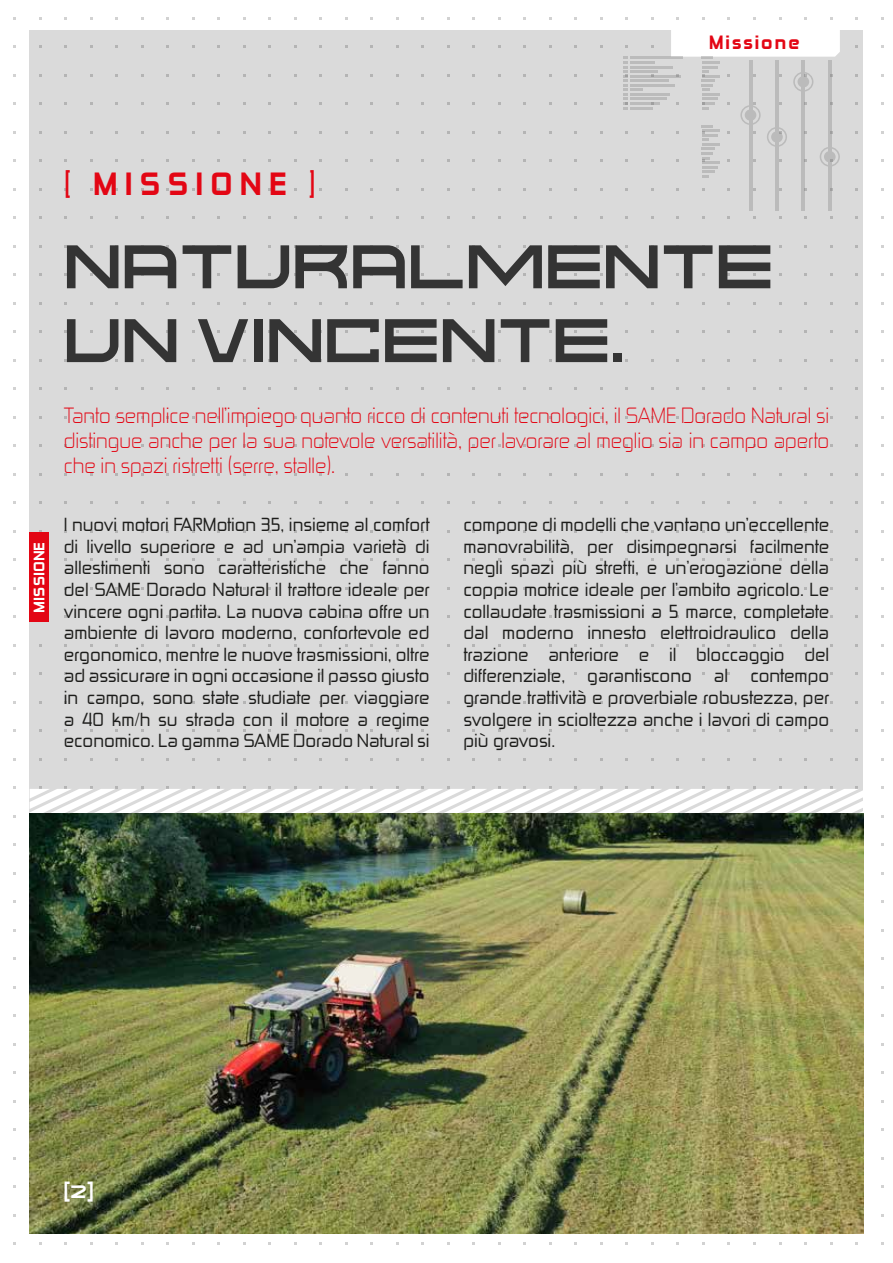
<style>
.page{position:relative;width:893px;height:1263px;background:#fff}
.page>*{position:absolute;margin:0;border:0;box-sizing:border-box;transform-origin:0 0}
.t1{font:61.5px/73.8px "Kusanagi";color:#343434}
.t2{font:30.6px "Zekton Hv";letter-spacing:.2em;color:#e30614;scale:1.06 1}
.t3{font:21px/25.2px "Zekton Lt";color:#e30614;text-align:justify;scale:.95 1}
.t4{font:18.3px "Zekton Hv";letter-spacing:.075em;color:#e30614;scale:1.06 1}
.t5{font:18px/21.6px "Zekton Rg Regular 3";color:#1d1d1b;text-align:justify}
.t6{font:18px "Kusanagi";color:#fff}
.t7{font:14.55px "Zekton Hv";color:#fff;scale:1.06 1}
</style>
<div class="page">
<div style="left:30px;top:30px;width:833px;height:1203px;background:#dadada"></div>
<div style="left:30px;top:533px;width:19px;height:89px;background:#e30614"></div>
<svg style="left:793px;top:786px;width:70px;height:27px"></svg>
<svg style="left:618px;top:786px;width:21px;height:27px"></svg>
<svg style="left:728px;top:786px;width:65px;height:27px"></svg>
<svg style="left:575px;top:786px;width:43px;height:27px"></svg>
<svg style="left:159px;top:786px;width:58px;height:27px"></svg>
<svg style="left:217px;top:786px;width:51px;height:27px"></svg>
<svg style="left:116px;top:786px;width:43px;height:27px"></svg>
<svg style="left:30px;top:786px;width:86px;height:27px"></svg>
<svg style="left:465px;top:786px;width:21px;height:27px"></svg>
<svg style="left:486px;top:786px;width:89px;height:27px"></svg>
<svg style="left:268px;top:786px;width:65px;height:27px"></svg>
<svg style="left:422px;top:786px;width:43px;height:27px"></svg>
<svg style="left:333px;top:786px;width:89px;height:27px"></svg>
<svg style="left:639px;top:786px;width:89px;height:27px"></svg>
<img style="left:30px;top:813px;width:833px;height:421px">
<hr style="left:630px;top:57px;width:53px;height:2px;background:#676767">
<hr style="left:630px;top:61px;width:25px;height:3px;background:#676767">
<hr style="left:630px;top:66px;width:42px;height:2px;background:#676767">
<hr style="left:630px;top:70px;width:28px;height:3px;background:#676767">
<hr style="left:630px;top:75px;width:51px;height:2px;background:#676767">
<hr style="left:630px;top:79px;width:39px;height:3px;background:#676767">
<hr style="left:630px;top:84px;width:44px;height:3px;background:#676767">
<hr style="left:630px;top:93px;width:39px;height:3px;background:#676767">
<hr style="left:630px;top:98px;width:37px;height:2px;background:#676767">
<hr style="left:630px;top:102px;width:29px;height:3px;background:#676767">
<hr style="left:630px;top:107px;width:22px;height:2px;background:#676767">
<svg style="left:671px;top:30px;width:169px;height:29px"></svg>
<hr style="left:702px;top:61px;width:18px;height:3px;background:#676767">
<svg style="left:702px;top:66px;width:18px;height:25px"></svg>
<hr style="left:702px;top:93px;width:18px;height:3px;background:#676767">
<svg style="left:702px;top:98px;width:15px;height:11px"></svg>
<svg style="left:623px;top:57px;width:19px;height:52px"></svg>
<hr style="left:702px;top:129px;width:18px;height:3px;background:#676767">
<hr style="left:702px;top:134px;width:15px;height:3px;background:#676767">
<svg style="left:702px;top:125px;width:11px;height:16px"></svg>
<hr style="left:702px;top:143px;width:18px;height:3px;background:#676767">
<hr style="left:702px;top:161px;width:18px;height:3px;background:#676767">
<svg style="left:702px;top:148px;width:15px;height:30px"></svg>
<hr style="left:749px;top:60px;width:3px;height:151px;background:#676767">
<hr style="left:775px;top:60px;width:4px;height:151px;background:#bbb">
<hr style="left:802px;top:60px;width:3px;height:151px;background:#676767">
<hr style="left:828px;top:60px;width:3px;height:151px;background:#676767">
<svg style="left:740px;top:102px;width:21px;height:23px"></svg>
<div style="left:745px;top:109px;width:11px;height:12px;background:#bbb;border-radius:50%"></div>
<svg style="left:767px;top:127px;width:20px;height:20px"></svg>
<svg style="left:771px;top:131px;width:12px;height:12px"></svg>
<svg style="left:793px;top:72px;width:20px;height:20px"></svg>
<div style="left:797px;top:76px;width:12px;height:11px;background:#bbb;border-radius:50%"></div>
<svg style="left:820px;top:147px;width:20px;height:20px"></svg>
<svg style="left:824px;top:151px;width:12px;height:11px"></svg>
<p class="t4" style="left:709px;top:31px;width:88px">Missione</p>
<p class="t7" style="left:30px;top:612px;width:68px;rotate:-90deg">MISSIONE</p>
<h2 class="t2" style="left:64px;top:165px;width:239px">[ MISSIONE ]</h2>
<h1 class="t1" style="left:64px;top:224px;width:711px">NATURALMENTE<br>UN VINCENTE.</h1>
<p class="t3" style="left:64px;top:402px;width:807px">Tanto semplice nell’impiego quanto ricco di contenuti tecnologici, il SAME Dorado Natural si distingue anche per la sua notevole versatilità, per lavorare al meglio sia in campo aperto che in spazi ristretti (serre, stalle).</p>
<p class="t5" style="left:64px;top:513px;width:367px">I nuovi motori FARMotion 35, insieme al comfort di livello superiore e ad un’ampia varietà di allestimenti sono caratteristiche che fanno del SAME Dorado Natural il trattore ideale per vincere ogni partita. La nuova cabina offre un ambiente di lavoro moderno, confortevole ed ergonomico, mentre le nuove trasmissioni, oltre ad assicurare in ogni occasione il passo giusto in campo, sono state studiate per viaggiare a 40 km/h su strada con il motore a regime economico. La gamma SAME Dorado Natural si</p>
<p class="t5" style="left:463px;top:513px;width:367px">compone di modelli che vantano un’eccellente manovrabilità, per disimpegnarsi facilmente negli spazi più stretti, e un’erogazione della coppia motrice ideale per l’ambito agricolo. Le collaudate trasmissioni a 5 marce, completate dal moderno innesto elettroidraulico della trazione anteriore e il bloccaggio del differenziale, garantiscono al contempo grande trattività e proverbiale robustezza, per svolgere in scioltezza anche i lavori di campo più gravosi.</p>
<p class="t6" style="left:64px;top:1179px;width:32px">(2)</p>
</div>
